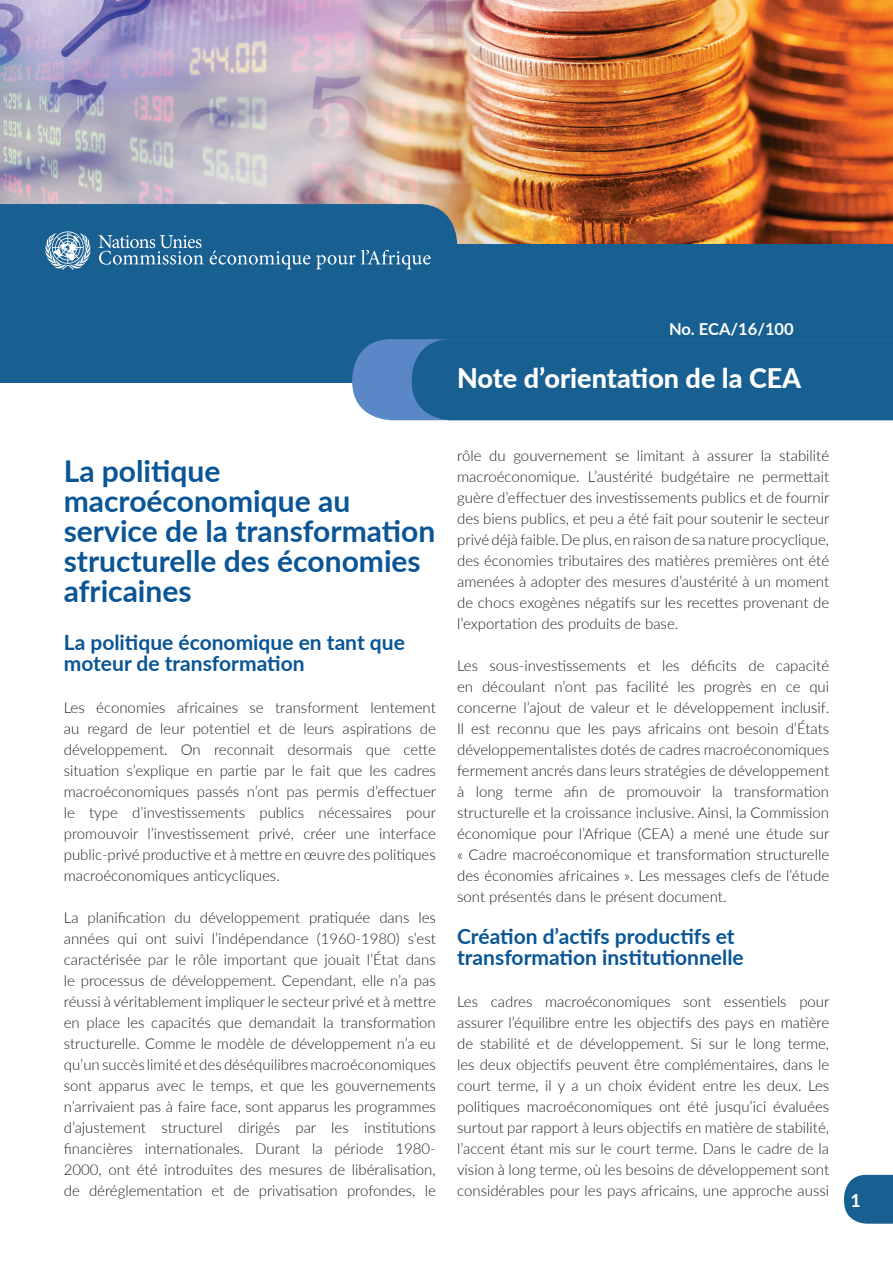
<style>
.page{position:relative;width:893px;height:1263px;background:#fff}
.page>*{position:absolute;margin:0;border:0;box-sizing:border-box;transform-origin:0 0}
.t1{font:700 30px/30px "Lato";color:#095595}
.t2{font:800 27px "Lato";color:#fff}
.t3{font:700 21px/21px "Lato";color:#095595}
.t4{font:700 18px "Lato";color:#fff}
.t5{font:700 16.5px "Lato";color:#fff}
.t6{font:300 15px/21px "Lato";color:#231f20;text-align:justify}
</style>
<div class="page">
<img style="left:0;top:0;width:893px;height:245px">
<div style="left:0;top:245px;width:893px;height:138px;background:#196092"></div>
<svg style="left:352px;top:339px;width:541px;height:81px"></svg>
<svg style="left:844px;top:1175px;width:49px;height:49px;background:#2d6e9b"></svg>
<svg style="left:0;top:204px;width:457px;height:66px"></svg>
<p class="t5" style="left:669px;top:317px;width:126px">No. ECA/16/100</p>
<h2 class="t2" style="left:457px;top:358px;width:346px">Note d’orientation de la CEA</h2>
<h1 class="t1" style="left:64px;top:454px;width:373px">La politique macroéconomique au service de la transformation structurelle des économies africaines</h1>
<h3 class="t3" style="left:64px;top:631px;width:343px">La politique économique en tant que moteur de transformation</h3>
<p class="t6" style="left:64px;top:696px;width:374px">Les économies africaines se transforment lentement au regard de leur potentiel et de leurs aspirations de développement. On reconnait desormais que cette situation s’explique en partie par le fait que les cadres macroéconomiques passés n’ont pas permis d’effectuer le type d’investissements publics nécessaires pour promouvoir l’investissement privé, créer une interface public-privé productive et à mettre en œuvre des politiques macroéconomiques anticycliques.</p>
<p class="t6" style="left:64px;top:906px;width:374px">La planification du développement pratiquée dans les années qui ont suivi l’indépendance (1960-1980) s’est caractérisée par le rôle important que jouait l’État dans le processus de développement. Cependant, elle n’a pas réussi à véritablement impliquer le secteur privé et à mettre en place les capacités que demandait la transformation structurelle. Comme le modèle de développement n’a eu qu’un succès limité et des déséquilibres macroéconomiques sont apparus avec le temps, et que les gouvernements n’arrivaient pas à faire face, sont apparus les programmes d’ajustement structurel dirigés par les institutions financières internationales. Durant la période 1980- 2000, ont été introduites des mesures de libéralisation, de déréglementation et de privatisation profondes, le</p>
<p class="t6" style="left:457px;top:444px;width:374px">rôle du gouvernement se limitant à assurer la stabilité macroéconomique. L’austérité budgétaire ne permettait guère d’effectuer des investissements publics et de fournir des biens publics, et peu a été fait pour soutenir le secteur privé déjà faible. De plus, en raison de sa nature procyclique, des économies tributaires des matières premières ont été amenées à adopter des mesures d’austérité à un moment de chocs exogènes négatifs sur les recettes provenant de l’exportation des produits de base.</p>
<p class="t6" style="left:457px;top:654px;width:374px">Les sous-investissements et les déficits de capacité en découlant n’ont pas facilité les progrès en ce qui concerne l’ajout de valeur et le développement inclusif.<br>Il est reconnu que les pays africains ont besoin d’États développementalistes dotés de cadres macroéconomiques fermement ancrés dans leurs stratégies de développement à long terme afin de promouvoir la transformation structurelle et la croissance inclusive. Ainsi, la Commission économique pour l’Afrique (CEA) a mené une étude sur « Cadre macroéconomique et transformation structurelle des économies africaines ». Les messages clefs de l’étude sont présentés dans le présent document.</p>
<h3 class="t3" style="left:457px;top:925px;width:288px">Création d’actifs productifs et transformation institutionnelle</h3>
<p class="t6" style="left:457px;top:990px;width:374px">Les cadres macroéconomiques sont essentiels pour assurer l’équilibre entre les objectifs des pays en matière de stabilité et de développement. Si sur le long terme, les deux objectifs peuvent être complémentaires, dans le court terme, il y a un choix évident entre les deux. Les politiques macroéconomiques ont été jusqu’ici évaluées surtout par rapport à leurs objectifs en matière de stabilité, l’accent étant mis sur le court terme. Dans le cadre de la vision à long terme, où les besoins de développement sont considérables pour les pays africains, une approche aussi</p>
<p class="t4" style="left:850px;top:1187px;width:12px">1</p>
</div>
